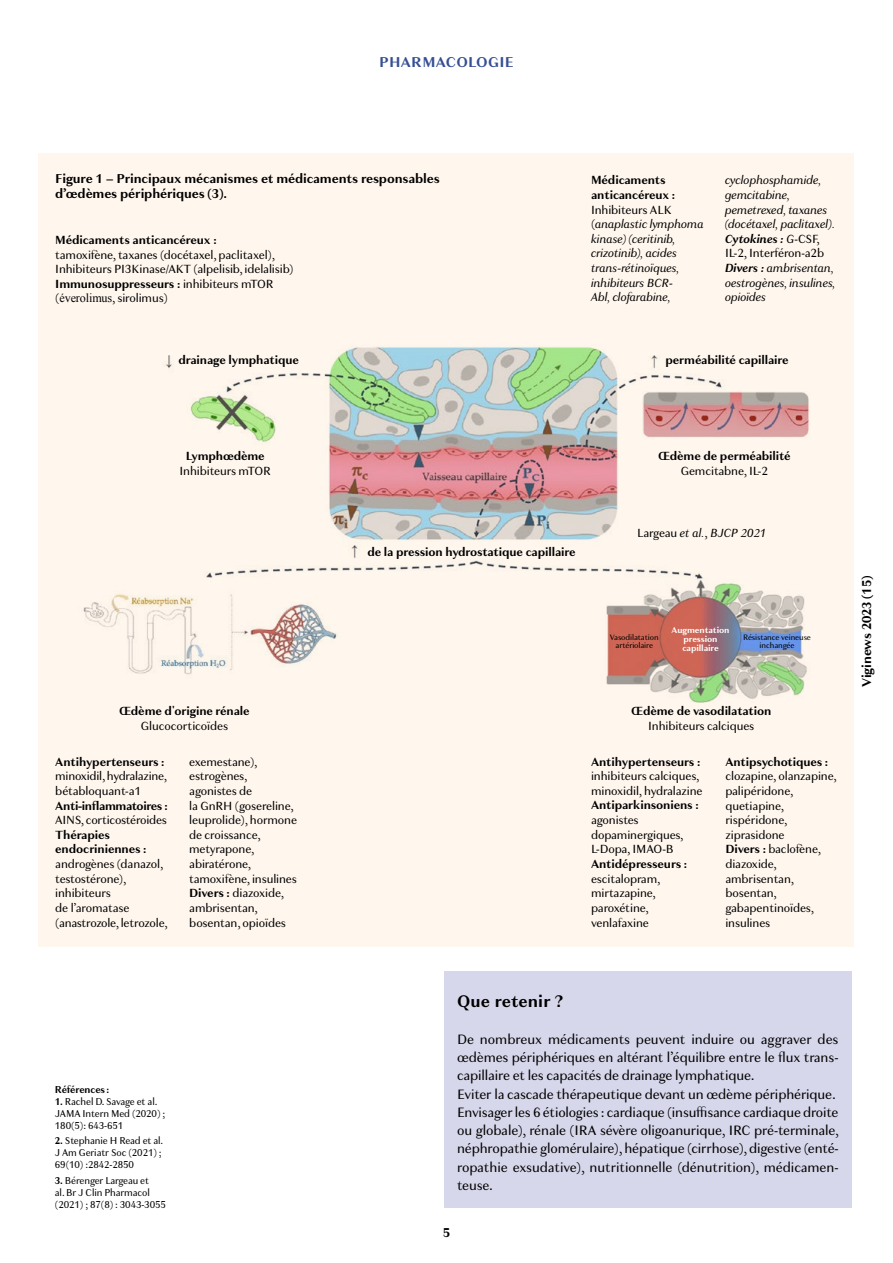
<style>
.page{position:relative;width:893px;height:1263px;background:#fff}
.page>*{position:absolute;margin:0;border:0;box-sizing:border-box;transform-origin:0 0}
.t1{font:700 17.7px "Granville";letter-spacing:.01em;color:#000}
.t2{font:700 15px "Granville";letter-spacing:.015em;color:#354f94}
.t3{font:14.25px/18.3px "Granville";letter-spacing:-.01em;color:#000}
.t4{font:700 13.5px/15px "Granville";letter-spacing:-.01em;color:#000}
.t5{font:12.3px/14.7px "Granville";letter-spacing:-.01em;color:#000}
.t6{font:700 12.3px/14.7px "Granville";letter-spacing:-.01em;color:#000}
.t7{font:italic 12.3px/14.7px "Granville";letter-spacing:-.01em;color:#000}
.t8{font:700 12.3px "Granville";letter-spacing:-.03em;color:#000}
.t9{font:10.5px/12px "Granville";letter-spacing:-.01em;color:#000;scale:.95 1}
.t10{font:700 10.5px "Granville";letter-spacing:-.02em;color:#000;scale:.95 1}
.t11{font:700 9px/9px "Granville";letter-spacing:-.01em;color:#fff;text-align:center}
.t12{font:8.25px/8.2px "Granville";letter-spacing:-.01em;color:#000;text-align:center}
.s1{font-weight:700}
.s2{font-family:"Times New Roman"}
.s3{font-style:normal}
.s4{font-family:"Garamond Premr Pro";font-size:12.75px}
</style>
<div class="page">
<div style="left:444px;top:972px;width:408px;height:236px;background:#d7d7eb"></div>
<div style="left:39px;top:154px;width:815px;height:793px;background:#fff7ee"></div>
<img style="left:83px;top:346px;width:726px;height:329px">
<img style="left:566px;top:580px;width:243px;height:123px">
<p class="t2" style="left:379px;top:51px;width:136px">PHARMACOLOGIE</p>
<p class="t4" style="left:55px;top:171px;width:386px">Figure 1 – Principaux mécanismes et médicaments responsables d’œdèmes périphériques (3).</p>
<p class="t6" style="left:55px;top:233px;width:163px">Médicaments anticancéreux :</p>
<p class="t5" style="left:55px;top:247px;width:240px">tamoxifène, taxanes (docétaxel, paclitaxel), Inhibiteurs PI3Kinase/AKT (alpelisib, idelalisib)<br><span class="s1">Immunosuppresseurs :</span> inhibiteurs mTOR (<span class="s2">éverolimus</span>, sirolimus)</p>
<p class="t6" style="left:179px;top:352px;width:122px">drainage lymphatique</p>
<p class="t6" style="left:591px;top:173px;width:86px">Médicaments anticancéreux :</p>
<p class="t7" style="left:591px;top:202px;width:114px"><span class="s3">Inhibiteurs ALK (</span>anaplastic lymphoma kinase) (ceritinib, crizotinib), acides trans-rétinoïques, inhibiteurs BCR-<br>Abl, clofarabine,</p>
<p class="t7" style="left:725px;top:173px;width:112px">cyclophosphamide, gemcitabine, pemetrexed, taxanes (docétaxel, paclitaxel).<br><span class="s1">Cytokines :</span> G<span class="s3">-CSF,<br>IL-2, Interféron-a2b<br></span><span class="s1">Divers :</span> ambrisentan, oestrogènes, insulines, opioïdes</p>
<p class="t6" style="left:665px;top:352px;width:125px">perméabilité capillaire</p>
<p class="t6" style="left:186px;top:449px;width:80px">Lymphœdème</p>
<p class="t5" style="left:180px;top:463px;width:93px">Inhibiteurs mTOR</p>
<p class="t6" style="left:119px;top:704px;width:132px">Œdème d'origine rénale</p>
<p class="t5" style="left:141px;top:719px;width:89px">Glucocorticoïdes</p>
<p class="t6" style="left:55px;top:754px;width:111px">Antihypertenseurs :</p>
<p class="t5" style="left:55px;top:769px;width:113px">minoxidil, hydralazine, bétabloquant-a1</p>
<p class="t8" style="left:55px;top:797px;width:114px">Anti-inflammatoires :</p>
<p class="t5" style="left:55px;top:813px;width:113px">AINS, corticostéroides</p>
<p class="t6" style="left:55px;top:827px;width:93px">Thérapies endocriniennes :</p>
<p class="t5" style="left:55px;top:857px;width:114px">androgènes (danazol, testostérone), inhibiteurs<br>de l’aromatase (anastrozole, letrozole,</p>
<p class="t5" style="left:189px;top:754px;width:109px">exemestane), estrogènes, agonistes de<br>la GnRH (gosereline, leuprolide), hormone de croissance, metyrapone, abiratérone, tamoxifène, insulines<br><span class="s1">Divers :</span> diazoxide, ambrisentan, bosentan, opioïdes</p>
<p class="t10" style="left:55px;top:1082px;width:59px">Références :</p>
<p class="t9" style="left:55px;top:1096px;width:118px"><span class="s1">1.</span> Rachel D. Savage et al.<br>JAMA Intern Med (2020) ;<br>180(5): 643-651</p>
<p class="t9" style="left:55px;top:1135px;width:116px"><span class="s1">2.</span> Stephanie H Read et al.<br>J Am Geriatr Soc (2021) ;<br>69(10) :2842-2850</p>
<p class="t9" style="left:55px;top:1174px;width:118px"><span class="s1">3.</span> Bérenger Largeau et<br>al. Br J Clin Pharmacol (2021) ; 87(8) : 3043-3055</p>
<p class="t6" style="left:367px;top:545px;width:210px">de la pression hydrostatique capillaire</p>
<p class="t6" style="left:658px;top:449px;width:134px">Œdème de perméabilité</p>
<p class="t5" style="left:681px;top:463px;width:89px">Gemcitabne, IL-2</p>
<p class="t7" style="left:637px;top:526px;width:131px"><span class="s3">Largeau</span> et al.<span class="s3">,</span> BJCP <span class="s4">2</span>0<span class="s4">2</span>1</p>
<p class="t11" style="left:672px;top:625px;width:59px">Augmentation pression capillaire</p>
<p class="t12" style="left:610px;top:633px;width:50px">Vasodilatation artériolaire</p>
<p class="t12" style="left:743px;top:633px;width:69px">Résistance veineuse inchangée</p>
<p class="t6" style="left:631px;top:704px;width:142px">Œdème de vasodilatation</p>
<p class="t5" style="left:648px;top:719px;width:108px">Inhibiteurs calciques</p>
<p class="t6" style="left:591px;top:754px;width:111px">Antihypertenseurs :</p>
<p class="t5" style="left:591px;top:769px;width:113px">inhibiteurs calciques, minoxidil, hydralazine</p>
<p class="t6" style="left:591px;top:798px;width:109px">Antiparkinsoniens :</p>
<p class="t5" style="left:591px;top:813px;width:94px">agonistes dopaminergiques,<br>L-Dopa, IMAO-B</p>
<p class="t6" style="left:591px;top:857px;width:98px">Antidépresseurs :</p>
<p class="t5" style="left:591px;top:871px;width:71px">escitalopram, mirtazapine, paroxétine, venlafaxine</p>
<p class="t6" style="left:725px;top:754px;width:104px">Antipsychotiques :</p>
<p class="t5" style="left:725px;top:769px;width:113px">clozapine, olanzapine, palipéridone, quetiapine, rispéridone, ziprasidone<br><span class="s1">Divers :</span> baclofène, diazoxide, ambrisentan, bosentan, gabapentinoïdes, insulines</p>
<p class="t4" style="left:859px;top:687px;width:113px;rotate:-90deg">Viginews 2023 (15)</p>
<h1 class="t1" style="left:457px;top:989px;width:108px">Que retenir ?</h1>
<p class="t3" style="left:457px;top:1030px;width:383px">De nombreux médicaments peuvent induire ou aggraver des œdèmes périphériques en altérant l’équilibre entre le flux trans&shy;capillaire et les capacités de drainage lymphatique.<br>Eviter la cascade thérapeutique devant un œdème périphérique.<br>Envisager les 6 étiologies : cardiaque (insuffisance cardiaque droite ou globale), rénale (IRA sévère oligoanurique, IRC pré-terminale, néphropathie glomérulaire), hépatique (cirrhose), digestive (enté&shy;ropathie exsudative), nutritionnelle (dénutrition), médicamen&shy;teuse.</p>
<p class="t4" style="left:443px;top:1225px;width:9px">5</p>
</div>
